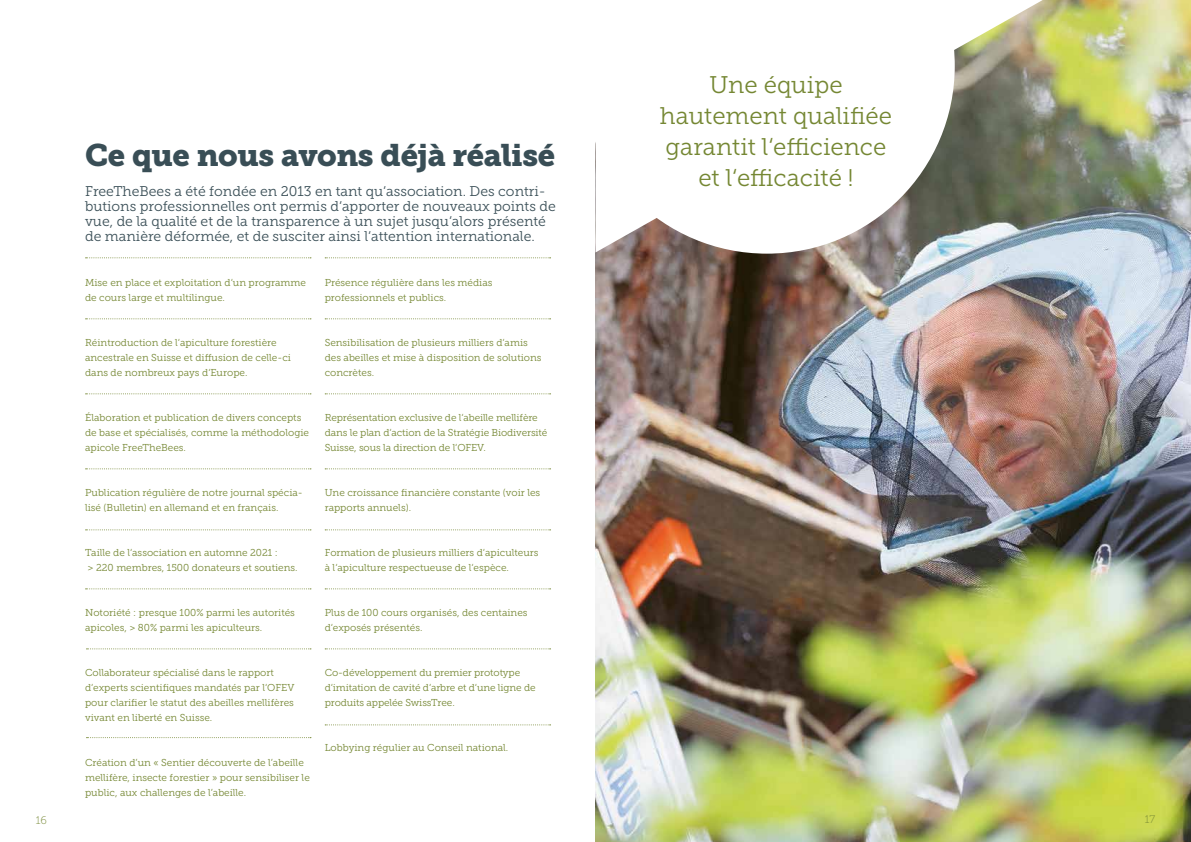
<style>
.page{position:relative;width:1191px;height:842px;background:#fff}
.page>*{position:absolute;margin:0;border:0;box-sizing:border-box;transform-origin:0 0}
.t1{font:31px "Museo Slab 900";letter-spacing:-.015em;color:#394e56}
.t2{font:24px/31px "Museo Slab 300";color:#758733;text-align:center}
.t3{font:14px/15px "Museo Slab 300";color:#394e56}
.t4{font:11px "Museo Slab 100";color:#758733}
.t5{font:10px/15px "Museo Slab 300";color:#758733}
</style>
<div class="page">
<img style="left:595px;top:0;width:596px;height:842px">
<svg style="left:954px;top:0;width:88px;height:252px;background:#8d8f7f"></svg>
<svg style="left:86px;top:318px;width:225px;height:1px"></svg>
<svg style="left:86px;top:257px;width:225px;height:1px"></svg>
<svg style="left:86px;top:393px;width:225px;height:1px"></svg>
<svg style="left:86px;top:468px;width:225px;height:1px"></svg>
<svg style="left:86px;top:529px;width:225px;height:1px"></svg>
<svg style="left:86px;top:588px;width:225px;height:1px"></svg>
<svg style="left:86px;top:648px;width:225px;height:1px"></svg>
<svg style="left:325px;top:318px;width:225px;height:1px"></svg>
<svg style="left:325px;top:257px;width:225px;height:1px"></svg>
<svg style="left:325px;top:393px;width:225px;height:1px"></svg>
<svg style="left:325px;top:468px;width:225px;height:1px"></svg>
<svg style="left:325px;top:529px;width:225px;height:1px"></svg>
<svg style="left:325px;top:588px;width:225px;height:1px"></svg>
<svg style="left:325px;top:648px;width:225px;height:1px"></svg>
<svg style="left:325px;top:724px;width:225px;height:1px"></svg>
<svg style="left:86px;top:737px;width:225px;height:1px"></svg>
<svg style="left:595px;top:0;width:359px;height:254px"></svg>
<h1 class="t1" style="left:85px;top:137px;width:471px">Ce que nous avons déjà réalisé</h1>
<p class="t3" style="left:85px;top:184px;width:472px">FreeTheBees a été fondée en 2013 en tant qu‘association. Des contri&shy;butions professionnelles ont permis d‘apporter de nouveaux points de vue, de la qualité et de la transparence à un sujet jusqu‘alors présenté de manière déformée, et de susciter ainsi l‘attention internationale.</p>
<p class="t5" style="left:85px;top:275px;width:222px">Mise en place et exploitation d‘un programme de cours large et multilingue.</p>
<p class="t5" style="left:325px;top:275px;width:169px">Présence régulière dans les médias professionnels et publics.</p>
<p class="t5" style="left:85px;top:335px;width:207px">Réintroduction de l‘apiculture forestière ancestrale en Suisse et diffusion de celle-ci dans de nombreux pays d‘Europe.</p>
<p class="t5" style="left:325px;top:335px;width:218px">Sensibilisation de plusieurs milliers d‘amis des abeilles et mise à disposition de solutions concrètes.</p>
<p class="t5" style="left:85px;top:410px;width:225px">Élaboration et publication de divers concepts de base et spécialisés, comme la méthodologie apicole FreeTheBees.</p>
<p class="t5" style="left:325px;top:410px;width:224px">Représentation exclusive de l‘abeille mellifère dans le plan d‘action de la Stratégie Biodiversité<br>Suisse, sous la direction de l‘OFEV.</p>
<p class="t5" style="left:85px;top:485px;width:219px">Publication régulière de notre journal spécia&shy;lisé (Bulletin) en allemand et en français.</p>
<p class="t5" style="left:325px;top:485px;width:217px">Une croissance financière constante (voir les rapports annuels).</p>
<p class="t5" style="left:85px;top:545px;width:214px">Taille de l‘association en automne 2021 :<br>&gt; 220 membres, 1500 donateurs et soutiens.</p>
<p class="t5" style="left:325px;top:545px;width:215px">Formation de plusieurs milliers d‘apiculteurs à l‘apiculture respectueuse de l‘espèce.</p>
<p class="t5" style="left:85px;top:605px;width:211px">Notoriété : presque 100% parmi les autorités apicoles, &gt; 80% parmi les apiculteurs.</p>
<p class="t5" style="left:325px;top:605px;width:204px">Plus de 100 cours organisés, des centaines d‘exposés présentés.</p>
<p class="t5" style="left:85px;top:665px;width:211px">Collaborateur spécialisé dans le rapport d‘experts scientifiques mandatés par l‘OFEV pour clarifier le statut des abeilles mellifères vivant en liberté en Suisse.</p>
<p class="t5" style="left:85px;top:755px;width:226px">Création d’un « Sentier découverte de l’abeille mellifère, insecte forestier » pour sensibiliser le public, aux challenges de l’abeille.</p>
<p class="t5" style="left:325px;top:665px;width:212px">Co-développement du premier prototype d‘imitation de cavité d‘arbre et d‘une ligne de produits appelée SwissTree.</p>
<p class="t5" style="left:325px;top:740px;width:185px">Lobbying régulier au Conseil national.</p>
<h2 class="t2" style="left:660px;top:69px;width:233px">Une équipe hautement qualifiée garantit l‘efficience et l‘efficacité !</h2>
<p class="t4" style="left:36px;top:814px;width:13px">16</p>
<p class="t4" style="left:1144px;top:813px;width:12px">17</p>
</div>
